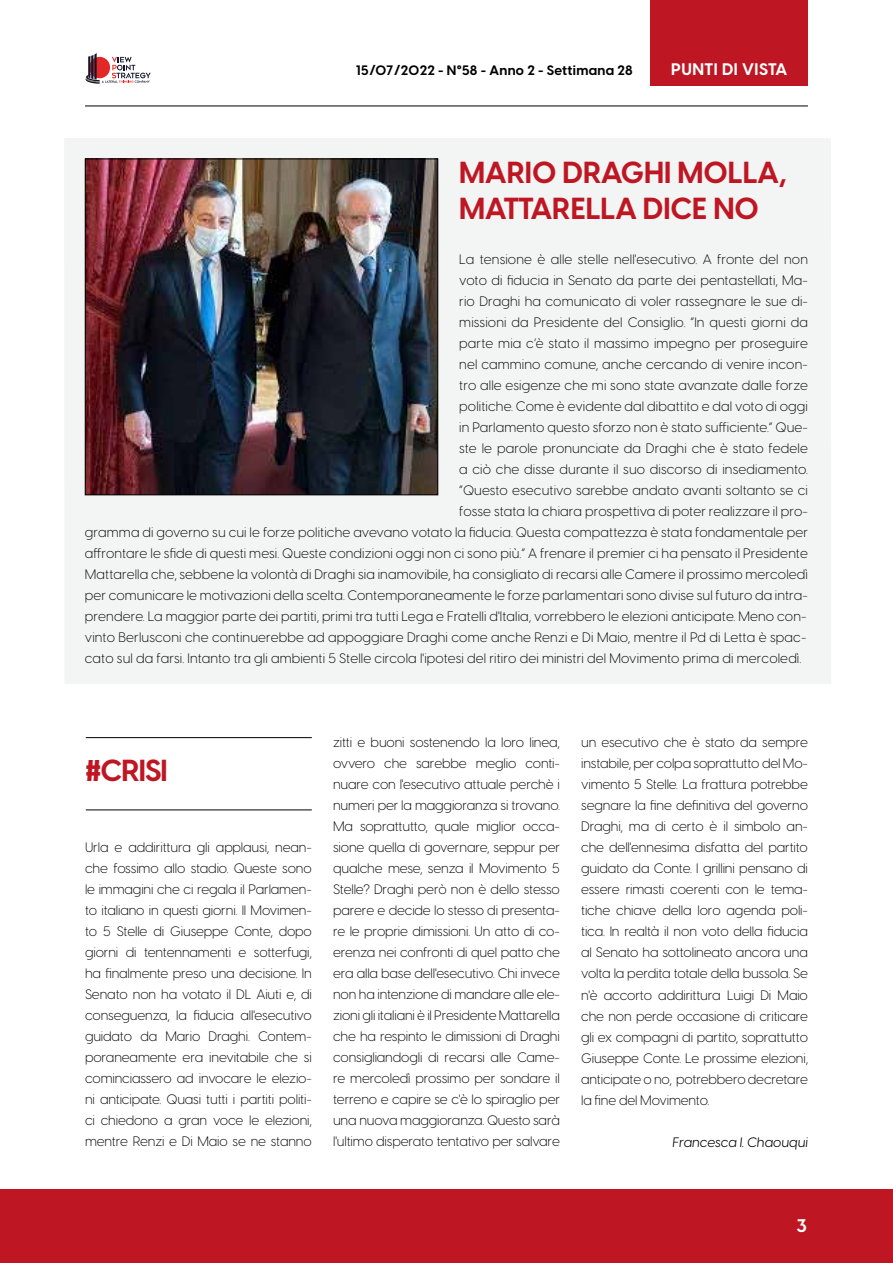
<style>
.page{position:relative;width:893px;height:1263px;background:#fff}
.page>*{position:absolute;margin:0;border:0;box-sizing:border-box;transform-origin:0 0}
.t1{font:700 30px/36px "Visby CF";color:#be1622}
.t2{font:700 18px "Visby CF";color:#fff}
.t3{font:700 16.5px "Visby CF";letter-spacing:.03em;color:#fff}
.t4{font:300 13.5px/21px "Visby CF";letter-spacing:.01em;color:#000;text-align:justify}
.t5{font:700 13.5px "Visby CF";letter-spacing:.02em;color:#000}
.t6{font:italic 13.5px "Visby CF";color:#000}
</style>
<div class="page">
<div style="left:0;top:1189px;width:893px;height:74px;background:#be1622"></div>
<svg style="left:86px;top:53px;width:65px;height:31px"></svg>
<hr style="left:85px;top:106px;width:723px;height:1px;background:#000">
<div style="left:651px;top:0;width:157px;height:85px;background:#be1622"></div>
<div style="left:64px;top:138px;width:767px;height:546px;background:#f3f4f4"></div>
<img style="left:87px;top:161px;width:349px;height:332px">
<div style="left:85px;top:159px;width:353px;height:336px;border:1px solid #000"></div>
<hr style="left:86px;top:737px;width:226px;height:1px;background:#000">
<hr style="left:86px;top:810px;width:226px;height:1px;background:#000">
<p class="t5" style="left:356px;top:62px;width:278px">15/07/2022 - N°58 - Anno 2 - Settimana 28</p>
<p class="t3" style="left:671px;top:58px;width:118px">PUNTI DI VISTA</p>
<h1 class="t1" style="left:459px;top:155px;width:329px">MARIO DRAGHI MOLLA,<br>MATTARELLA DICE NO</h1>
<p class="t4" style="left:459px;top:249px;width:350px">La tensione è alle stelle nell'esecutivo. A fronte del non</p>
<p class="t4" style="left:459px;top:270px;width:350px">voto di fiducia in Senato da parte dei pentastellati, Ma-</p>
<p class="t4" style="left:459px;top:291px;width:350px">rio Draghi ha comunicato di voler rassegnare le sue di-</p>
<p class="t4" style="left:459px;top:312px;width:350px">missioni da Presidente del Consiglio. “In questi giorni da</p>
<p class="t4" style="left:459px;top:333px;width:350px">parte mia c’è stato il massimo impegno per proseguire</p>
<p class="t4" style="left:459px;top:354px;width:350px">nel cammino comune, anche cercando di venire incon-</p>
<p class="t4" style="left:459px;top:375px;width:350px">tro alle esigenze che mi sono state avanzate dalle forze</p>
<p class="t4" style="left:459px;top:396px;width:350px">politiche. Come è evidente dal dibattito e dal voto di oggi</p>
<p class="t4" style="left:459px;top:417px;width:350px">in Parlamento questo sforzo non è stato sufficiente.” Que-</p>
<p class="t4" style="left:459px;top:438px;width:350px">ste le parole pronunciate da Draghi che è stato fedele</p>
<p class="t4" style="left:459px;top:459px;width:350px">a ciò che disse durante il suo discorso di insediamento.</p>
<p class="t4" style="left:459px;top:480px;width:350px">“Questo esecutivo sarebbe andato avanti soltanto se ci</p>
<p class="t4" style="left:459px;top:501px;width:350px">fosse stata la chiara prospettiva di poter realizzare il pro-</p>
<p class="t4" style="left:85px;top:522px;width:725px">gramma di governo su cui le forze politiche avevano votato la fiducia. Questa compattezza è stata fondamentale per</p>
<p class="t4" style="left:85px;top:543px;width:724px">affrontare le sfide di questi mesi. Queste condizioni oggi non ci sono più.” A frenare il premier ci ha pensato il Presidente</p>
<p class="t4" style="left:85px;top:564px;width:724px">Mattarella che, sebbene la volontà di Draghi sia inamovibile, ha consigliato di recarsi alle Camere il prossimo mercoledì</p>
<p class="t4" style="left:85px;top:585px;width:724px">per comunicare le motivazioni della scelta. Contemporaneamente le forze parlamentari sono divise sul futuro da intra-</p>
<p class="t4" style="left:85px;top:606px;width:723px">prendere. La maggior parte dei partiti, primi tra tutti Lega e Fratelli d'Italia, vorrebbero le elezioni anticipate. Meno con-</p>
<p class="t4" style="left:85px;top:627px;width:723px">vinto Berlusconi che continuerebbe ad appoggiare Draghi come anche Renzi e Di Maio, mentre il Pd di Letta è spac-</p>
<p class="t4" style="left:85px;top:648px;width:718px">cato sul da farsi. Intanto tra gli ambienti 5 Stelle circola l'ipotesi del ritiro dei ministri del Movimento prima di mercoledì.</p>
<h1 class="t1" style="left:85px;top:752px;width:84px">#CRISI</h1>
<p class="t4" style="left:85px;top:837px;width:228px">Urla e addirittura gli applausi, nean&shy;che fossimo allo stadio. Queste sono le immagini che ci regala il Parlamen&shy;to italiano in questi giorni. Il Movimen&shy;to 5 Stelle di Giuseppe Conte, dopo giorni di tentennamenti e sotterfugi, ha finalmente preso una decisione. In Senato non ha votato il DL Aiuti e, di conseguenza, la fiducia all'esecutivo guidato da Mario Draghi. Contem&shy;poraneamente era inevitabile che si cominciassero ad invocare le elezio&shy;ni anticipate. Quasi tutti i partiti politi&shy;ci chiedono a gran voce le elezioni, mentre Renzi e Di Maio se ne stanno</p>
<p class="t4" style="left:333px;top:732px;width:229px">zitti e buoni sostenendo la loro linea, ovvero che sarebbe meglio conti&shy;nuare con l'esecutivo attuale perchè i numeri per la maggioranza si trovano.<br>Ma soprattutto, quale miglior occa&shy;sione quella di governare, seppur per qualche mese, senza il Movimento 5<br>Stelle? Draghi però non è dello stesso parere e decide lo stesso di presenta&shy;re le proprie dimissioni. Un atto di co&shy;erenza nei confronti di quel patto che era alla base dell'esecutivo. Chi invece non ha intenzione di mandare alle ele&shy;zioni gli italiani è il Presidente Mattarella che ha respinto le dimissioni di Draghi consigliandogli di recarsi alle Came&shy;re mercoledì prossimo per sondare il terreno e capire se c'è lo spiraglio per una nuova maggioranza. Questo sarà l'ultimo disperato tentativo per salvare</p>
<p class="t4" style="left:581px;top:732px;width:228px">un esecutivo che è stato da sempre instabile, per colpa soprattutto del Mo&shy;vimento 5 Stelle. La frattura potrebbe segnare la fine definitiva del governo Draghi, ma di certo è il simbolo an&shy;che dell'ennesima disfatta del partito guidato da Conte. I grillini pensano di essere rimasti coerenti con le tema&shy;tiche chiave della loro agenda poli&shy;tica. In realtà il non voto della fiducia al Senato ha sottolineato ancora una volta la perdita totale della bussola. Se n'è accorto addirittura Luigi Di Maio che non perde occasione di criticare gli ex compagni di partito, soprattutto Giuseppe Conte. Le prossime elezioni, anticipate o no, potrebbero decretare la fine del Movimento.</p>
<p class="t6" style="left:672px;top:1134px;width:137px">Francesca I. Chaouqui</p>
<h2 class="t2" style="left:796px;top:1214px;width:12px">3</h2>
</div>
